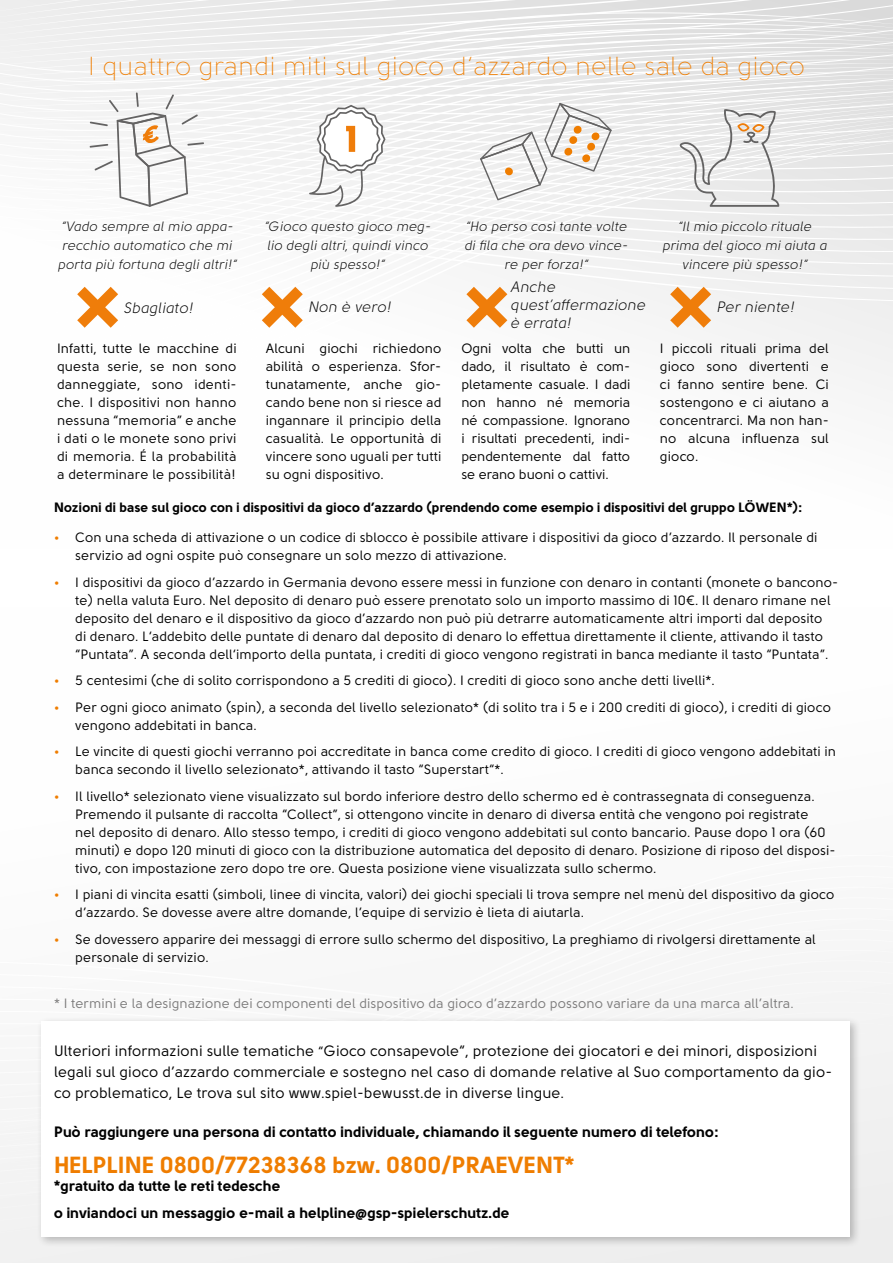
<style>
.page{position:relative;width:893px;height:1263px;background:#fff}
.page>*{position:absolute;margin:0;border:0;box-sizing:border-box;transform-origin:0 0}
.t1{font:300 25.95px "Solomon Sans";color:#ef7d00}
.t2{font:700 23.25px "Solomon Sans";color:#ef7d00}
.t3{font:15px/21px "Solomon Sans";color:#000}
.t4{font:700 15px/26.8px "Solomon Sans";color:#000}
.t5{font:italic 15px/18px "Solomon Sans";color:#000}
.t6{font:13.5px/18px "Solomon Sans";color:#000}
.t7{font:italic 13.5px/19px "Solomon Sans";color:#000;text-align:center}
.t8{font:700 13.5px "Solomon Sans";color:#000}
.t9{font:13.5px "Solomon Sans";color:#7c7b7b}
.s1{color:#ef7d00}
.s2{font-size:13.5px}
</style>
<div class="page">
<svg style="left:789px;top:991px;width:104px;height:10px"></svg>
<div style="left:723px;top:1001px;width:170px;height:11px;background:#f4f4f4"></div>
<svg style="left:699px;top:1012px;width:194px;height:10px"></svg>
<div style="left:0;top:1190px;width:893px;height:73px;background:#efefef"></div>
<svg style="left:781px;top:355px;width:112px;height:11px"></svg>
<svg style="left:750px;top:345px;width:143px;height:10px"></svg>
<div style="left:715px;top:334px;width:178px;height:11px;background:#f3f3f3"></div>
<div style="left:697px;top:324px;width:196px;height:10px;background:#f2f2f2"></div>
<div style="left:507px;top:313px;width:386px;height:11px;background:#f3f3f3"></div>
<div style="left:619px;top:303px;width:274px;height:10px;background:#f1f1f1"></div>
<div style="left:507px;top:292px;width:386px;height:11px;background:#f3f3f3"></div>
<svg style="left:84px;top:282px;width:809px;height:10px"></svg>
<svg style="left:522px;top:272px;width:371px;height:10px;fill:#f2f2f2"></svg>
<svg style="left:491px;top:262px;width:402px;height:10px;fill:#f1f1f1"></svg>
<svg style="left:466px;top:251px;width:427px;height:11px;fill:#f1f1f1"></svg>
<svg style="left:426px;top:241px;width:467px;height:10px;fill:#f0f0f0"></svg>
<svg style="left:394px;top:231px;width:499px;height:10px;fill:#f0f0f0"></svg>
<svg style="left:363px;top:221px;width:530px;height:10px;fill:#f0f0f0"></svg>
<svg style="left:348px;top:216px;width:545px;height:5px;fill:#efefef"></svg>
<svg style="left:0;top:0;width:893px;height:71px;fill:#eaeaea"></svg>
<div style="left:37px;top:1016px;width:824px;height:232px;background:#000;opacity:.25"></div>
<div style="left:42px;top:1022px;width:808px;height:215px;background:#fff"></div>
<svg style="left:0;top:71px;width:893px;height:145px"></svg>
<svg style="left:77px;top:287px;width:41px;height:41px"></svg>
<svg style="left:262px;top:287px;width:41px;height:41px"></svg>
<svg style="left:466px;top:287px;width:41px;height:41px"></svg>
<svg style="left:670px;top:287px;width:41px;height:41px"></svg>
<h1 class="t1" style="left:88px;top:52px;width:719px">I quattro grandi miti sul gioco d‘azzardo nelle sale da gioco</h1>
<p class="t7" style="left:57px;top:216px;width:180px">“Vado sempre al mio appa&shy;recchio automatico che mi porta più fortuna degli altri!“</p>
<p class="t7" style="left:264px;top:216px;width:168px">“Gioco questo gioco meg&shy;lio degli altri, quindi vinco più spesso!“</p>
<p class="t7" style="left:464px;top:216px;width:165px">“Ho perso così tante volte di fila che ora devo vince&shy;re per forza!“</p>
<p class="t7" style="left:662px;top:216px;width:166px">“Il mio piccolo rituale prima del gioco mi aiuta a vincere più spesso!“</p>
<p class="t5" style="left:123px;top:299px;width:71px">Sbagliato!</p>
<p class="t5" style="left:308px;top:298px;width:85px">Non è vero!</p>
<p class="t5" style="left:510px;top:278px;width:136px">Anche quest’affermazione è errata!</p>
<p class="t5" style="left:716px;top:298px;width:79px">Per niente!</p>
<p class="t6" style="left:57px;top:339px;width:181px;text-align:justify">Infatti, tutte le macchine di questa serie, se non sono danneggiate, sono identi&shy;che. I dispositivi non hanno nessuna “memoria” e anche i dati o le monete sono privi di memoria. É la probabilità a determinare le possibilità!</p>
<p class="t6" style="left:266px;top:339px;width:177px;text-align:justify">Alcuni giochi richiedono abilità o esperienza. Sfor&shy;tunatamente, anche gio&shy;cando bene non si riesce ad ingannare il principio della casualità. Le opportunità di vincere sono uguali per tutti su ogni dispositivo.</p>
<p class="t6" style="left:461px;top:339px;width:170px;text-align:justify">Ogni volta che butti un dado, il risultato è com&shy;pletamente casuale. I dadi non hanno né memoria né compassione. Ignorano i risultati precedenti, indi&shy;pendentemente dal fatto se erano buoni o cattivi.</p>
<p class="t6" style="left:660px;top:339px;width:170px;text-align:justify">I piccoli rituali prima del gioco sono divertenti e ci fanno sentire bene. Ci sostengono e ci aiutano a concentrarci. Ma non han&shy;no alcuna influenza sul gioco.</p>
<p class="t8" style="left:54px;top:500px;width:750px">Nozioni di base sul gioco con i dispositivi da gioco d’azzardo (prendendo come esempio i dispositivi del gruppo LÖWEN*):</p>
<p class="t6" style="left:75px;top:529px;width:744px;text-indent:-21px"><span class="s1">•</span> Con una scheda di attivazione o un codice di sblocco è possibile attivare i dispositivi da gioco d’azzardo. Il personale di servizio ad ogni ospite può consegnare un solo mezzo di attivazione.</p>
<p class="t6" style="left:75px;top:573px;width:765px;text-indent:-21px"><span class="s1">•</span> I dispositivi da gioco d’azzardo in Germania devono essere messi in funzione con denaro in contanti (monete o bancono&shy;te) nella valuta Euro. Nel deposito di denaro può essere prenotato solo un importo massimo di 10€. Il denaro rimane nel deposito del denaro e il dispositivo da gioco d’azzardo non può più detrarre automaticamente altri importi dal deposito<br>di denaro. L‘addebito delle puntate di denaro dal deposito di denaro lo effettua direttamente il cliente, attivando il tasto “Puntata”. A seconda dell‘importo della puntata, i crediti di gioco vengono registrati in banca mediante il tasto “Puntata”.</p>
<p class="t6" style="left:54px;top:671px;width:662px"><span class="s1">•</span> 5 centesimi (che di solito corrispondono a 5 crediti di gioco). I crediti di gioco sono anche detti livelli*.</p>
<p class="t6" style="left:75px;top:698px;width:757px;text-indent:-21px"><span class="s1">•</span> Per ogni gioco animato (spin), a seconda del livello selezionato* (di solito tra i 5 e i 200 crediti di gioco), i crediti di gioco vengono addebitati in banca.</p>
<p class="t6" style="left:75px;top:742px;width:762px;text-indent:-21px"><span class="s1">•</span> Le vincite di questi giochi verranno poi accreditate in banca come credito di gioco. I crediti di gioco vengono addebitati in banca secondo il livello selezionato*, attivando il tasto “Superstart“*.</p>
<p class="t6" style="left:75px;top:787px;width:762px;text-indent:-21px"><span class="s1">•</span> Il livello* selezionato viene visualizzato sul bordo inferiore destro dello schermo ed è contrassegnata di conseguenza.<br>Premendo il pulsante di raccolta “Collect”, si ottengono vincite in denaro di diversa entità che vengono poi registrate<br>nel deposito di denaro. Allo stesso tempo, i crediti di gioco vengono addebitati sul conto bancario. Pause dopo 1 ora (60 minuti) e dopo 120 minuti di gioco con la distribuzione automatica del deposito di denaro. Posizione di riposo del disposi&shy;tivo, con impostazione zero dopo tre ore. Questa posizione viene visualizzata sullo schermo.</p>
<p class="t6" style="left:75px;top:885px;width:761px;text-indent:-21px"><span class="s1">•</span> I piani di vincita esatti (simboli, linee di vincita, valori) dei giochi speciali li trova sempre nel menù del dispositivo da gioco d’azzardo. Se dovesse avere altre domande, l’equipe di servizio è lieta di aiutarla.</p>
<p class="t6" style="left:75px;top:930px;width:742px;text-indent:-21px"><span class="s1">•</span> Se dovessero apparire dei messaggi di errore sullo schermo del dispositivo, La preghiamo di rivolgersi direttamente al personale di servizio.</p>
<p class="t9" style="left:54px;top:996px;width:741px">* I termini e la designazione dei componenti del dispositivo da gioco d’azzardo possono variare da una marca all’altra.</p>
<p class="t3" style="left:54px;top:1040px;width:780px">Ulteriori informazioni sulle tematiche <span class="s2">“</span>Gioco consapevole“, protezione dei giocatori e dei minori, disposizioni legali sul gioco d’azzardo commerciale e sostegno nel caso di domande relative al Suo comportamento da gio&shy;co problematico, Le trova sul sito www.spiel-bewusst.de in diverse lingue.</p>
<p class="t4" style="left:54px;top:1118px;width:666px">Può raggiungere una persona di contatto individuale, chiamando il seguente numero di telefono:</p>
<h2 class="t2" style="left:54px;top:1152px;width:523px">HELPLINE 0800/77238368 bzw. 0800/PRAEVENT*</h2>
<p class="t4" style="left:54px;top:1173px;width:457px">*gratuito da tutte le reti tedesche<br>o inviandoci un messaggio e-mail a helpline@gsp-spielerschutz.de</p>
</div>
